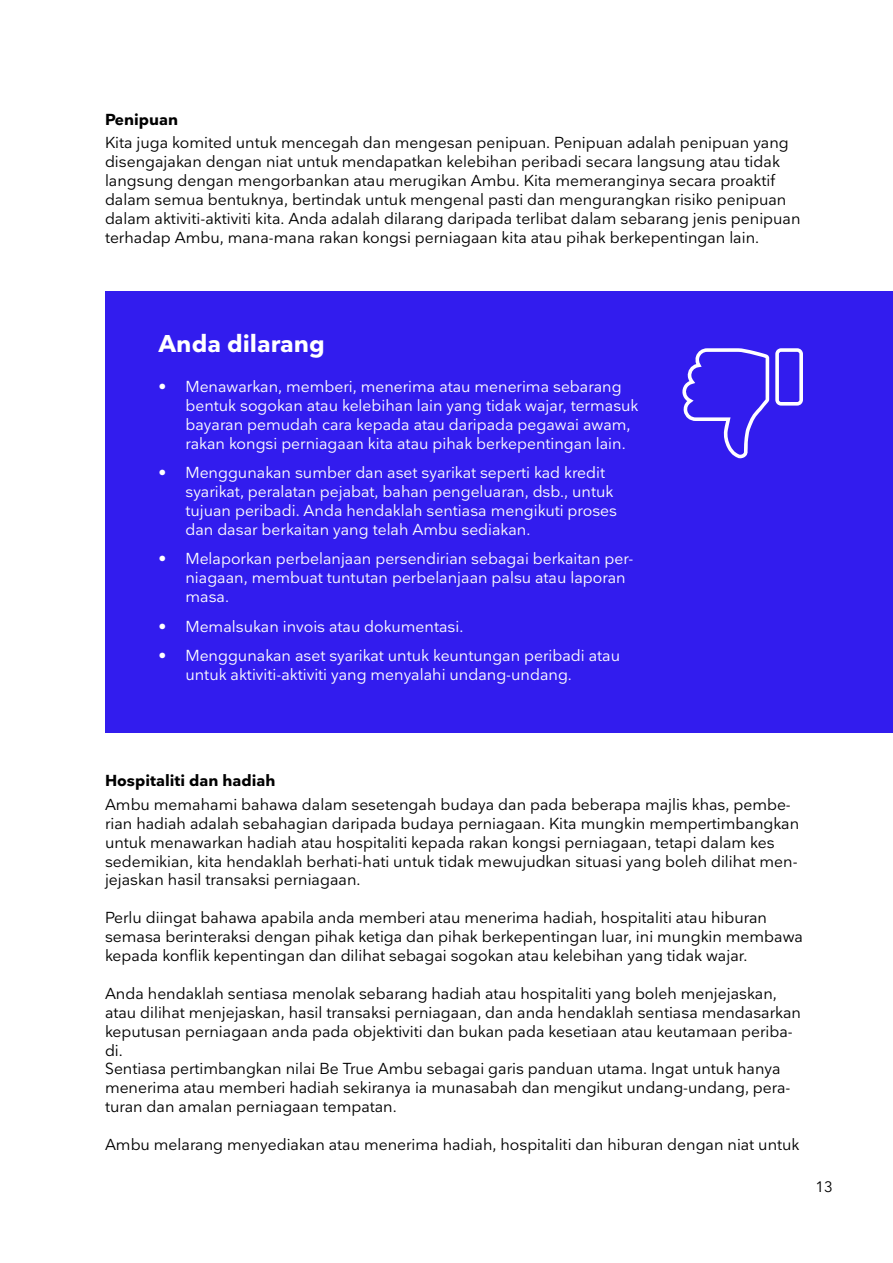
<style>
.page{position:relative;width:893px;height:1263px;background:#fff}
.page>*{position:absolute;margin:0;border:0;box-sizing:border-box;transform-origin:0 0}
.t1{font:700 24px "Nationale";color:#fff}
.t2{font:15.75px/18.9px "Nationale";color:#000}
.t3{font:15.75px/18.9px "Nationale";color:#fff}
.t4{font:700 15.75px "Nationale";color:#000}
.t5{font:15px "Nationale";color:#000}
</style>
<div class="page">
<div style="left:105px;top:291px;width:788px;height:441px;background:#321cee"></div>
<svg style="left:682px;top:348px;width:87px;height:110px"></svg>
<svg style="left:775px;top:348px;width:28px;height:58px"></svg>
<p class="t4" style="left:105px;top:109px;width:75px">Penipuan</p>
<p class="t2" style="left:105px;top:133px;width:697px">Kita juga komited untuk mencegah dan mengesan penipuan. Penipuan adalah penipuan yang disengajakan dengan niat untuk mendapatkan kelebihan peribadi secara langsung atau tidak langsung dengan mengorbankan atau merugikan Ambu. Kita memeranginya secara proaktif dalam semua bentuknya, bertindak untuk mengenal pasti dan mengurangkan risiko penipuan dalam aktiviti-aktiviti kita. Anda adalah dilarang daripada terlibat dalam sebarang jenis penipuan terhadap Ambu, mana-mana rakan kongsi perniagaan kita atau pihak berkepentingan lain.</p>
<h1 class="t1" style="left:158px;top:328px;width:168px">Anda dilarang</h1>
<p class="t3" style="left:185px;top:377px;width:454px;text-indent:-27px">• Menawarkan, memberi, menerima atau menerima sebarang bentuk sogokan atau kelebihan lain yang tidak wajar, termasuk bayaran pemudah cara kepada atau daripada pegawai awam, rakan kongsi perniagaan kita atau pihak berkepentingan lain.</p>
<p class="t3" style="left:185px;top:463px;width:433px;text-indent:-27px">• Menggunakan sumber dan aset syarikat seperti kad kredit syarikat, peralatan pejabat, bahan pengeluaran, dsb., untuk tujuan peribadi. Anda hendaklah sentiasa mengikuti proses dan dasar berkaitan yang telah Ambu sediakan.</p>
<p class="t3" style="left:185px;top:549px;width:449px;text-indent:-27px">• Melaporkan perbelanjaan persendirian sebagai berkaitan per&shy;niagaan, membuat tuntutan perbelanjaan palsu atau laporan masa.</p>
<p class="t3" style="left:158px;top:616px;width:306px">• Memalsukan invois atau dokumentasi.</p>
<p class="t3" style="left:185px;top:646px;width:436px;text-indent:-27px">• Menggunakan aset syarikat untuk keuntungan peribadi atau untuk aktiviti-aktiviti yang menyalahi undang-undang.</p>
<p class="t4" style="left:105px;top:771px;width:172px">Hospitaliti dan hadiah</p>
<p class="t2" style="left:105px;top:794px;width:696px">Ambu memahami bahawa dalam sesetengah budaya dan pada beberapa majlis khas, pembe&shy;rian hadiah adalah sebahagian daripada budaya perniagaan. Kita mungkin mempertimbangkan untuk menawarkan hadiah atau hospitaliti kepada rakan kongsi perniagaan, tetapi dalam kes sedemikian, kita hendaklah berhati-hati untuk tidak mewujudkan situasi yang boleh dilihat men&shy;jejaskan hasil transaksi perniagaan.</p>
<p class="t2" style="left:105px;top:908px;width:699px">Perlu diingat bahawa apabila anda memberi atau menerima hadiah, hospitaliti atau hiburan semasa berinteraksi dengan pihak ketiga dan pihak berkepentingan luar, ini mungkin membawa kepada konflik kepentingan dan dilihat sebagai sogokan atau kelebihan yang tidak wajar.</p>
<p class="t2" style="left:105px;top:983px;width:698px">Anda hendaklah sentiasa menolak sebarang hadiah atau hospitaliti yang boleh menjejaskan, atau dilihat menjejaskan, hasil transaksi perniagaan, dan anda hendaklah sentiasa mendasarkan keputusan perniagaan anda pada objektiviti dan bukan pada kesetiaan atau keutamaan periba&shy;di.<br>Sentiasa pertimbangkan nilai Be True Ambu sebagai garis panduan utama. Ingat untuk hanya menerima atau memberi hadiah sekiranya ia munasabah dan mengikut undang-undang, pera&shy;turan dan amalan perniagaan tempatan.</p>
<p class="t2" style="left:105px;top:1135px;width:696px">Ambu melarang menyediakan atau menerima hadiah, hospitaliti dan hiburan dengan niat untuk</p>
<p class="t5" style="left:815px;top:1178px;width:19px">13</p>
</div>
